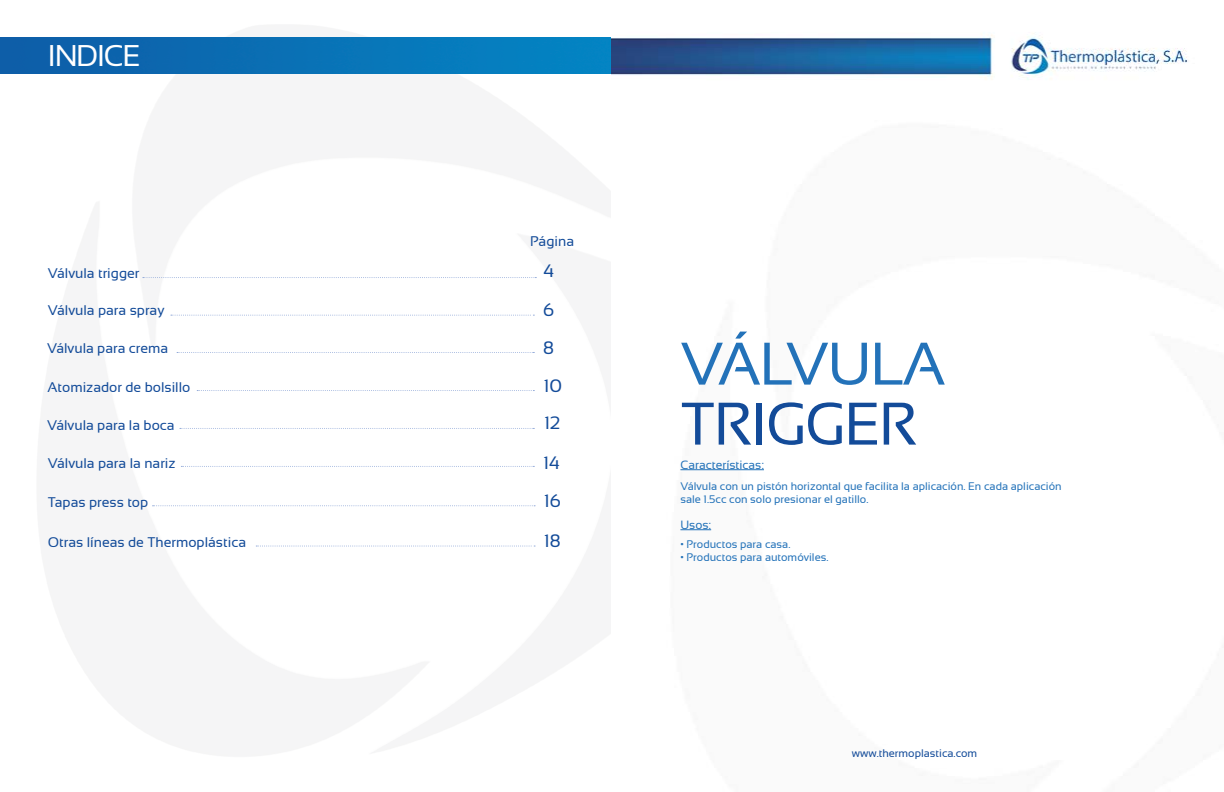
<style>
.page{position:relative;width:1224px;height:792px;background:#fff}
.page>*{position:absolute;margin:0;border:0;box-sizing:border-box;transform-origin:0 0}
.t1{font:60px "Sansation";color:#2372b9}
.t2{font:60px "Sansation";letter-spacing:-.025em;color:#134b99}
.t3{font:30px "Sansation";letter-spacing:-.05em;color:#fff}
.t4{font:18px "Sansation";color:#134b99}
.t5{font:14px "Sansation";color:#134b99}
.t6{font:12px "Sansation";color:#2372b9}
.t7{font:11px/13.2px "Sansation";color:#2372b9}
.t8{font:11px "Sansation";color:#134b99}
</style>
<div class="page">
<img style="left:0;top:35px;width:1188px;height:512px">
<img style="left:0;top:38px;width:611px;height:36px">
<svg style="left:256px;top:546px;width:279px;height:1px"></svg>
<svg style="left:153px;top:505px;width:382px;height:1px"></svg>
<svg style="left:181px;top:466px;width:353px;height:1px"></svg>
<svg style="left:180px;top:428px;width:354px;height:1px"></svg>
<svg style="left:197px;top:390px;width:337px;height:1px"></svg>
<svg style="left:177px;top:352px;width:357px;height:1px"></svg>
<svg style="left:171px;top:315px;width:363px;height:1px"></svg>
<svg style="left:143px;top:277px;width:393px;height:1px"></svg>
<hr style="left:680px;top:529px;width:31px;height:1px;background:#2372b9">
<hr style="left:680px;top:469px;width:84px;height:1px;background:#2372b9">
<h2 class="t3" style="left:48px;top:39px;width:95px">INDICE</h2>
<p class="t5" style="left:530px;top:233px;width:46px">Página</p>
<p class="t5" style="left:48px;top:265px;width:93px">Válvula trigger</p>
<h3 class="t4" style="left:544px;top:261px;width:12px">4</h3>
<p class="t5" style="left:48px;top:303px;width:118px">Válvula para spray</p>
<h3 class="t4" style="left:543px;top:300px;width:13px">6</h3>
<p class="t5" style="left:47px;top:340px;width:123px">Válvula para crema</p>
<h3 class="t4" style="left:543px;top:338px;width:12px">8</h3>
<p class="t5" style="left:47px;top:379px;width:144px">Atomizador de bolsillo</p>
<h3 class="t4" style="left:544px;top:375px;width:20px">10</h3>
<p class="t5" style="left:47px;top:417px;width:129px">Válvula para la boca</p>
<h3 class="t4" style="left:545px;top:413px;width:17px">12</h3>
<p class="t5" style="left:48px;top:455px;width:129px">Válvula para la nariz</p>
<h3 class="t4" style="left:544px;top:452px;width:18px">14</h3>
<p class="t5" style="left:48px;top:494px;width:102px">Tapas press top</p>
<h3 class="t4" style="left:544px;top:490px;width:18px">16</h3>
<p class="t5" style="left:48px;top:534px;width:200px">Otras líneas de Thermoplástica</p>
<h3 class="t4" style="left:544px;top:531px;width:18px">18</h3>
<h1 class="t1" style="left:680px;top:330px;width:186px">VÁLVULA</h1>
<h1 class="t2" style="left:680px;top:390px;width:238px">TRIGGER</h1>
<p class="t6" style="left:680px;top:458px;width:85px">Características:</p>
<p class="t7" style="left:680px;top:480px;width:383px">Válvula con un pistón horizontal que facilita la aplicación. En cada aplicación sale 1.5cc con solo presionar el gatillo.</p>
<p class="t6" style="left:680px;top:518px;width:32px">Usos:</p>
<p class="t7" style="left:680px;top:538px;width:111px">• Productos para casa.</p>
<p class="t7" style="left:680px;top:551px;width:150px">• Productos para automóviles.</p>
<p class="t8" style="left:852px;top:747px;width:127px">www.thermoplastica.com</p>
</div>
